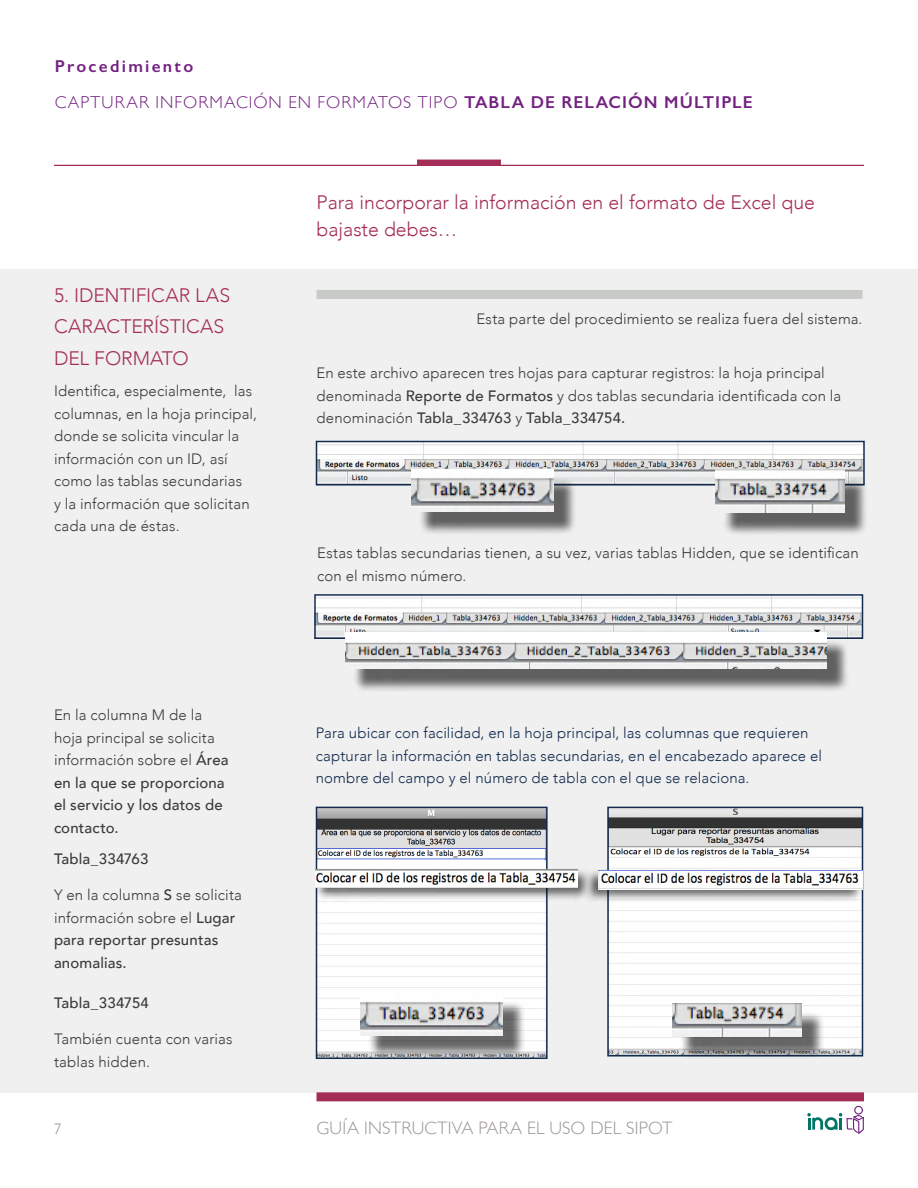
<style>
.page{position:relative;width:918px;height:1188px;background:#fff}
.page>*{position:absolute;margin:0;border:0;box-sizing:border-box;transform-origin:0 0}
.t1{font:300 19.5px/31.5px "Avenir";color:#a42d57}
.t2{font:300 18px "Gill Sans";letter-spacing:.01em;color:#9c959d}
.t3{font:600 17.25px/36px "Gill Sans";letter-spacing:.13em;color:#742282}
.t4{font:300 15px/22.5px "Avenir";letter-spacing:.01em;color:#3a3a3c}
.t5{font:300 15px/22.5px "Avenir";letter-spacing:.01em;color:#132b4e}
.t6{font:500 15px "Avenir";letter-spacing:.01em;color:#3a3a3c}
.t7{font:300 15px "Avenir";color:#9c959d}
.s1{font-weight:300}
.s2{font-weight:500}
</style>
<div class="page">
<hr style="left:54px;top:165px;width:810px;height:1px;background:#a42d57">
<div style="left:417px;top:160px;width:84px;height:6px;background:#a42d57"></div>
<div style="left:0;top:269px;width:918px;height:823px;background:#f0f0f0"></div>
<div style="left:316px;top:1092px;width:548px;height:9px;background:#a42d57"></div>
<div style="left:854px;top:1106px;width:9px;height:9px;border:1px solid #742282;border-radius:50%"></div>
<svg style="left:807px;top:1113px;width:57px;height:21px"></svg>
<div style="left:316px;top:290px;width:546px;height:9px;background:#c8cbc7"></div>
<img style="left:319px;top:444px;width:543px;height:39px">
<div style="left:316px;top:441px;width:549px;height:45px;border:2px solid #132b4e"></div>
<div style="left:418px;top:477px;width:159px;height:58px;background:#000;opacity:.6"></div>
<img style="left:411px;top:470px;width:143px;height:42px">
<div style="left:722px;top:477px;width:146px;height:59px;background:#000;opacity:.6"></div>
<img style="left:715px;top:470px;width:130px;height:43px">
<img style="left:317px;top:597px;width:543px;height:39px">
<div style="left:314px;top:594px;width:549px;height:45px;border:2px solid #132b4e"></div>
<div style="left:352px;top:639px;width:497px;height:53px;background:#000;opacity:.6"></div>
<img style="left:346px;top:632px;width:480px;height:37px">
<img style="left:319px;top:810px;width:226px;height:246px">
<div style="left:316px;top:807px;width:232px;height:252px;border:2px solid #132b4e"></div>
<div style="left:367px;top:1000px;width:159px;height:59px;background:#000;opacity:.6"></div>
<img style="left:360px;top:993px;width:143px;height:42px">
<img style="left:610px;top:810px;width:250px;height:244px">
<div style="left:607px;top:807px;width:256px;height:250px;border:2px solid #132b4e"></div>
<div style="left:679px;top:1010px;width:146px;height:49px;background:#000;opacity:.6"></div>
<img style="left:672px;top:1004px;width:130px;height:32px">
<div style="left:313px;top:867px;width:279px;height:34px;background:#000;opacity:.6"></div>
<img style="left:315px;top:869px;width:263px;height:18px">
<div style="left:583px;top:868px;width:281px;height:35px;background:#000;opacity:.6"></div>
<img style="left:598px;top:871px;width:264px;height:18px">
<p class="t3" style="left:55px;top:48px;width:699px">Procedimiento<br><span class="s1">CAPTURAR INFORMACIÓN EN FORMATOS TIPO</span> TABLA DE RELACIÓN MÚLTIPLE</p>
<h1 class="t1" style="left:54px;top:279px;width:178px">5. IDENTIFICAR LAS<br>CARACTERÍSTICAS<br>DEL FORMATO</h1>
<p class="t4" style="left:54px;top:380px;width:204px">Identifica, especialmente, las columnas, en la hoja principal, donde se solicita vincular la información con un ID, así como las tablas secundarias<br>y la información que solicitan cada una de éstas.</p>
<p class="t4" style="left:54px;top:704px;width:176px">En la columna M de la hoja principal se solicita información sobre el <span class="s2">Área en la que se proporciona el servicio y los datos de contacto.</span></p>
<p class="t6" style="left:54px;top:846px;width:96px">Tabla_334763</p>
<p class="t4" style="left:54px;top:884px;width:190px">Y en la columna <span class="s2">S</span> se solicita información sobre el <span class="s2">Lugar para reportar presuntas anomalias.</span></p>
<p class="t6" style="left:54px;top:990px;width:96px">Tabla_334754</p>
<p class="t4" style="left:54px;top:1028px;width:180px">También cuenta con varias tablas hidden.</p>
<h1 class="t1" style="left:316px;top:188px;width:500px;line-height:27px">Para incorporar la información en el formato de Excel que bajaste debes…</h1>
<p class="t4" style="left:476px;top:308px;width:388px">Esta parte del procedimiento se realiza fuera del sistema.</p>
<p class="t4" style="left:317px;top:362px;width:526px">En este archivo aparecen tres hojas para capturar registros: la hoja principal denominada <span class="s2">Reporte de Formatos</span> y dos tablas secundaria identificada con la denominación <span class="s2">Tabla_334763</span> y <span class="s2">Tabla_334754.</span></p>
<p class="t4" style="left:317px;top:542px;width:543px">Estas tablas secundarias tienen, a su vez, varias tablas Hidden, que se identifican con el mismo número.</p>
<p class="t5" style="left:316px;top:722px;width:508px">Para ubicar con facilidad, en la hoja principal, las columnas que requieren capturar la información en tablas secundarias, en el encabezado aparece el nombre del campo y el número de tabla con el que se relaciona.</p>
<p class="t7" style="left:54px;top:1120px;width:9px">7</p>
<p class="t2" style="left:316px;top:1114px;width:358px">GUÍA INSTRUCTIVA PARA EL USO DEL SIPOT</p>
</div>
